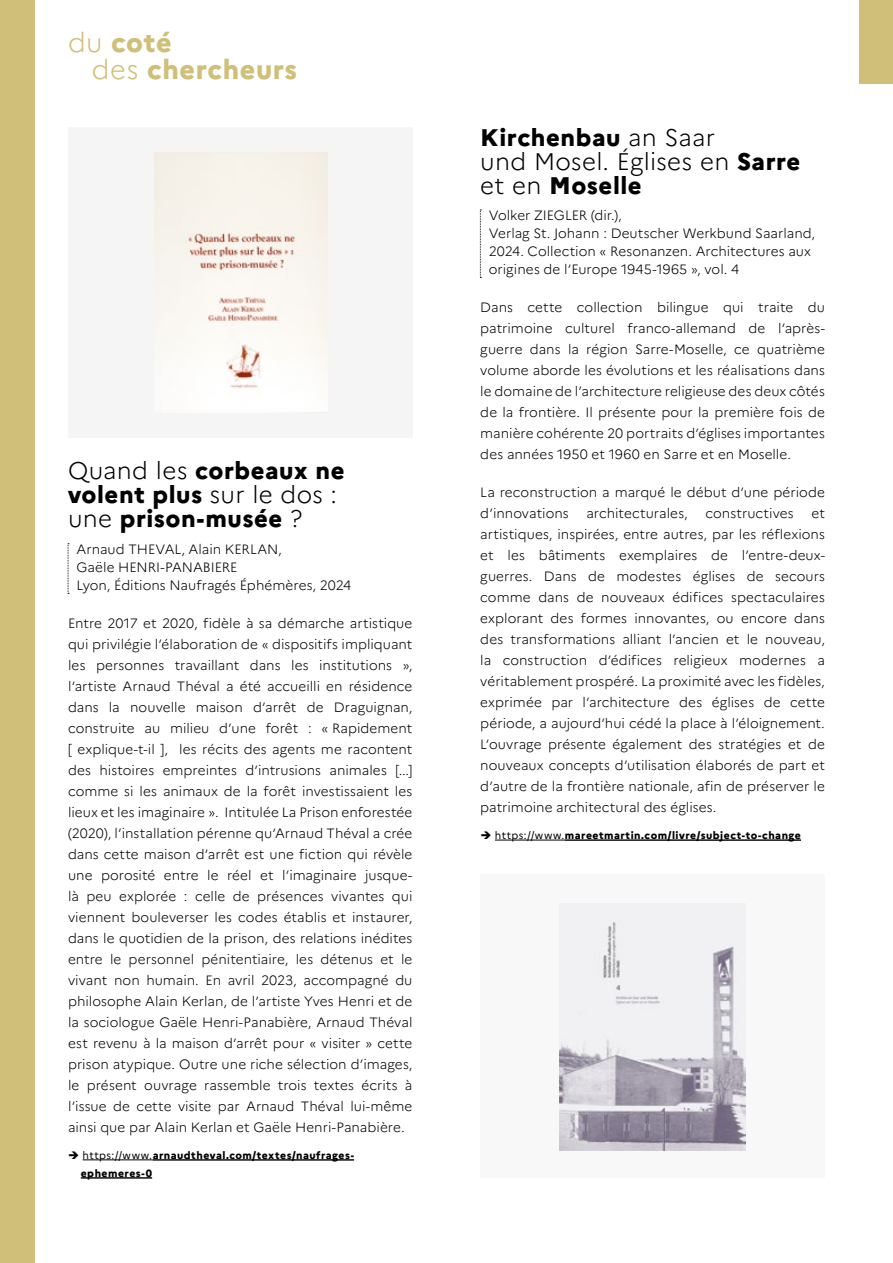
<style>
.page{position:relative;width:893px;height:1263px;background:#fff}
.page>*{position:absolute;margin:0;border:0;box-sizing:border-box;transform-origin:0 0}
.t1{font:800 27px/27px "Marianne";letter-spacing:.025em;color:#cfbf78}
.t2{font:800 24px/24px "Marianne";letter-spacing:.025em;color:#000}
.t3{font:300 24px/24px "Marianne";letter-spacing:.015em;color:#000}
.t4{font:300 13.5px/21px "Marianne";color:#000}
.t5{font:800 10.5px/18px "Marianne";letter-spacing:.045em;color:#000}
.s1{font-weight:300}
.s2{font-weight:400}
.s3{font-weight:800}
</style>
<div class="page">
<div style="left:0;top:0;width:35px;height:1263px;background:#cfbf78"></div>
<div style="left:859px;top:0;width:34px;height:84px;background:#cfbf78"></div>
<svg style="left:68px;top:543px;width:1px;height:51px"></svg>
<hr style="left:83px;top:1159px;width:70px;height:1px;background:#000">
<hr style="left:153px;top:1159px;width:201px;height:1px;background:#000">
<hr style="left:81px;top:1177px;width:71px;height:1px;background:#000">
<svg style="left:480px;top:210px;width:1px;height:68px"></svg>
<hr style="left:495px;top:840px;width:70px;height:1px;background:#000">
<hr style="left:565px;top:839px;width:236px;height:2px;background:#000">
<div style="left:480px;top:874px;width:345px;height:304px;background:#f8f8f8"></div>
<img style="left:560px;top:921px;width:186px;height:229px">
<div style="left:68px;top:128px;width:344px;height:310px;background:#f5f5f5"></div>
<img style="left:155px;top:152px;width:173px;height:236px">
<h1 class="t1" style="left:92px;top:29px;width:207px;text-indent:-24px"><span class="s1">du</span> coté<br><span class="s1">des</span> chercheurs</h1>
<h2 class="t2" style="left:68px;top:459px;width:278px"><span class="s1">Quand les</span> corbeaux ne volent plus <span class="s1">sur le dos : une</span> prison-musée <span class="s1">?</span></h2>
<p class="t4" style="left:77px;top:540px;width:276px;line-height:18px">Arnaud THEVAL, Alain KERLAN,<br>Gaële HENRI-PANABIERE<br>Lyon, Éditions Naufragés Éphémères, 2024</p>
<p class="t4" style="left:68px;top:613px;width:346px;text-align:justify">Entre 2017 et 2020, fidèle à sa démarche artistique qui privilégie l’élaboration de « dispositifs impliquant les personnes travaillant dans les institutions », l’artiste Arnaud Théval a été accueilli en résidence dans la nouvelle maison d’arrêt de Draguignan, construite au milieu d’une forêt : « Rapidement [ explique-t‑il ], les récits des agents me racontent des histoires empreintes d’intrusions animales [...] comme si les animaux de la forêt investissaient les lieux et les imaginaire ». Intitulée La Prison enforestée (2020), l’installation pérenne qu’Arnaud Théval a crée dans cette maison d’arrêt est une fiction qui révèle une porosité entre le réel et l’imaginaire jusque&shy;là peu explorée : celle de présences vivantes qui viennent bouleverser les codes établis et instaurer, dans le quotidien de la prison, des relations inédites entre le personnel pénitentiaire, les détenus et le vivant non humain. En avril 2023, accompagné du philosophe Alain Kerlan, de l’artiste Yves Henri et de la sociologue Gaële Henri-Panabière, Arnaud Théval est revenu à la maison d’arrêt pour « visiter » cette prison atypique. Outre une riche sélection d’images, le présent ouvrage rassemble trois textes écrits à l’issue de cette visite par Arnaud Théval lui-même ainsi que par Alain Kerlan et Gaële Henri-Panabière.</p>
<p class="t5" style="left:81px;top:1146px;width:275px"><span class="s2">https://www.</span>arnaudtheval.com/textes/naufrages&shy;ephemeres-0</p>
<h2 class="t3" style="left:480px;top:125px;width:321px"><span class="s3">Kirchenbau</span> an Saar<br>und Mosel. Églises en <span class="s3">Sarre </span>et en <span class="s3">Moselle</span></h2>
<p class="t4" style="left:489px;top:206px;width:328px;line-height:18px">Volker ZIEGLER (dir.),<br>Verlag St. Johann : Deutscher Werkbund Saarland, 2024. Collection « Resonanzen. Architectures aux origines de l’Europe 1945-1965 », vol. 4</p>
<p class="t4" style="left:480px;top:297px;width:346px;text-align:justify">Dans cette collection bilingue qui traite du patrimoine culturel franco-allemand de l’après&shy;guerre dans la région Sarre-Moselle, ce quatrième volume aborde les évolutions et les réalisations dans le domaine de l’architecture religieuse des deux côtés de la frontière. Il présente pour la première fois de manière cohérente 20 portraits d’églises importantes des années 1950 et 1960 en Sarre et en Moselle.</p>
<p class="t4" style="left:480px;top:482px;width:346px">La reconstruction a marqué le début d’une période d’innovations</p>
<p class="t4" style="left:586px;top:503px;width:103px">architecturales,</p>
<p class="t4" style="left:705px;top:503px;width:90px">constructives</p>
<p class="t4" style="left:480px;top:503px;width:346px;text-align:justify;text-indent:331px">et artistiques, inspirées, entre autres, par les réflexions et les bâtiments exemplaires de l’entre-deux&shy;guerres. Dans de modestes églises de secours comme dans de nouveaux édifices spectaculaires explorant des formes innovantes, ou encore dans des transformations alliant l’ancien et le nouveau, la construction d’édifices religieux modernes a véritablement prospéré. La proximité avec les fidèles, exprimée par l’architecture des églises de cette période, a aujourd’hui cédé la place à l’éloignement.<br>L’ouvrage présente également des stratégies et de nouveaux concepts d’utilisation élaborés de part et d’autre de la frontière nationale, afin de préserver le patrimoine architectural des églises.</p>
<p class="t5" style="left:495px;top:826px;width:308px"><span class="s2">https://www.</span>mareetmartin.com/livre/subject-to-change</p>
</div>
